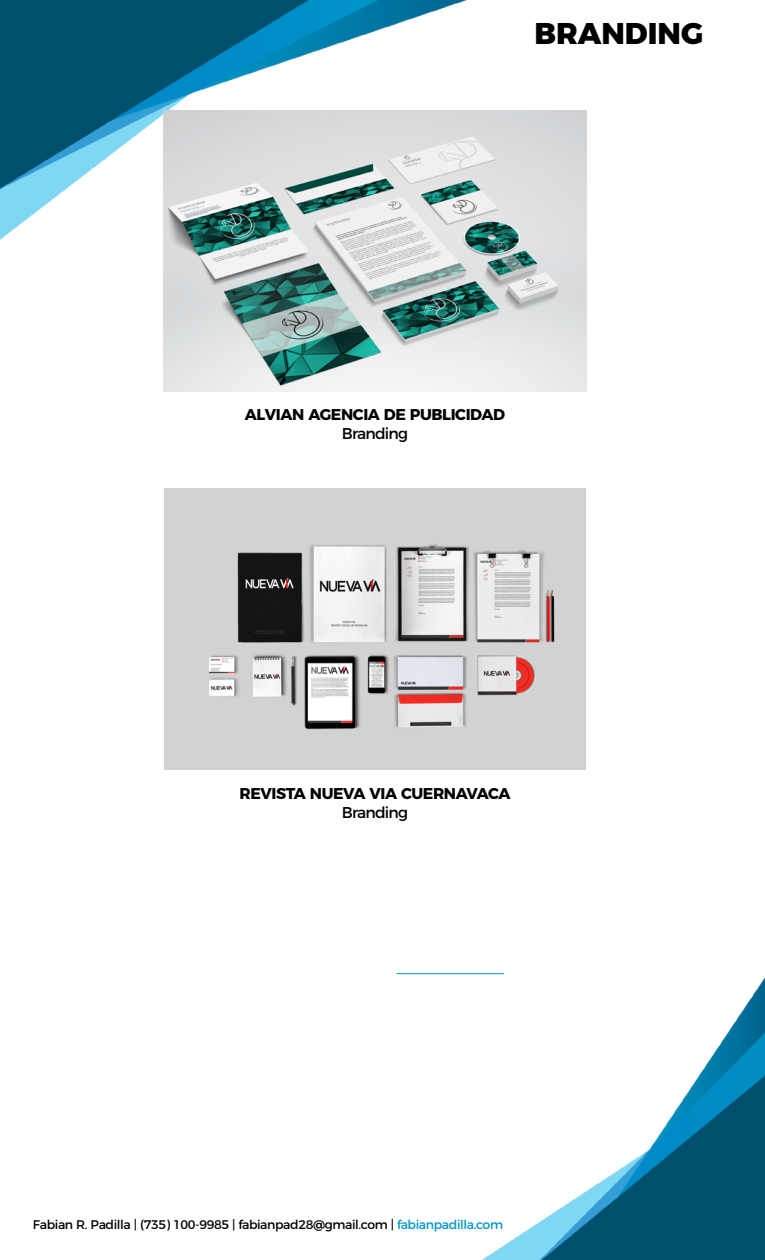
<style>
.page{position:relative;width:765px;height:1260px;background:#fff}
.page>*{position:absolute;margin:0;border:0;box-sizing:border-box;transform-origin:0 0}
.t1{font:800 30px "Montserrat";color:#000}
.t2{font:700 15.62px "Montserrat";letter-spacing:-.025em;color:#000}
.t3{font:15.62px "Montserrat";letter-spacing:-.05em;color:#000}
.t4{font:12.5px "Montserrat";letter-spacing:-.03em;color:#000}
.s1{color:#0097c7}
</style>
<div class="page">
<img style="left:0;top:0;width:587px;height:489px">
<img style="left:396px;top:974px;width:369px;height:286px">
<hr style="left:396px;top:973px;width:108px;height:1px;background:#0097c7">
<img style="left:163px;top:110px;width:424px;height:281px">
<img style="left:164px;top:489px;width:422px;height:281px">
<h1 class="t1" style="left:535px;top:8px;width:170px">BRANDING</h1>
<p class="t2" style="left:245px;top:402px;width:262px">ALVIAN AGENCIA DE PUBLICIDAD</p>
<p class="t3" style="left:342px;top:421px;width:68px">Branding</p>
<p class="t2" style="left:240px;top:781px;width:272px">REVISTA NUEVA VIA CUERNAVACA</p>
<p class="t3" style="left:342px;top:800px;width:68px">Branding</p>
<p class="t4" style="left:33px;top:1214px;width:472px">Fabian R. Padilla | (735) 100-9985 | fabianpad28@gmail.com | <span class="s1">fabianpadilla.com</span></p>
</div>
